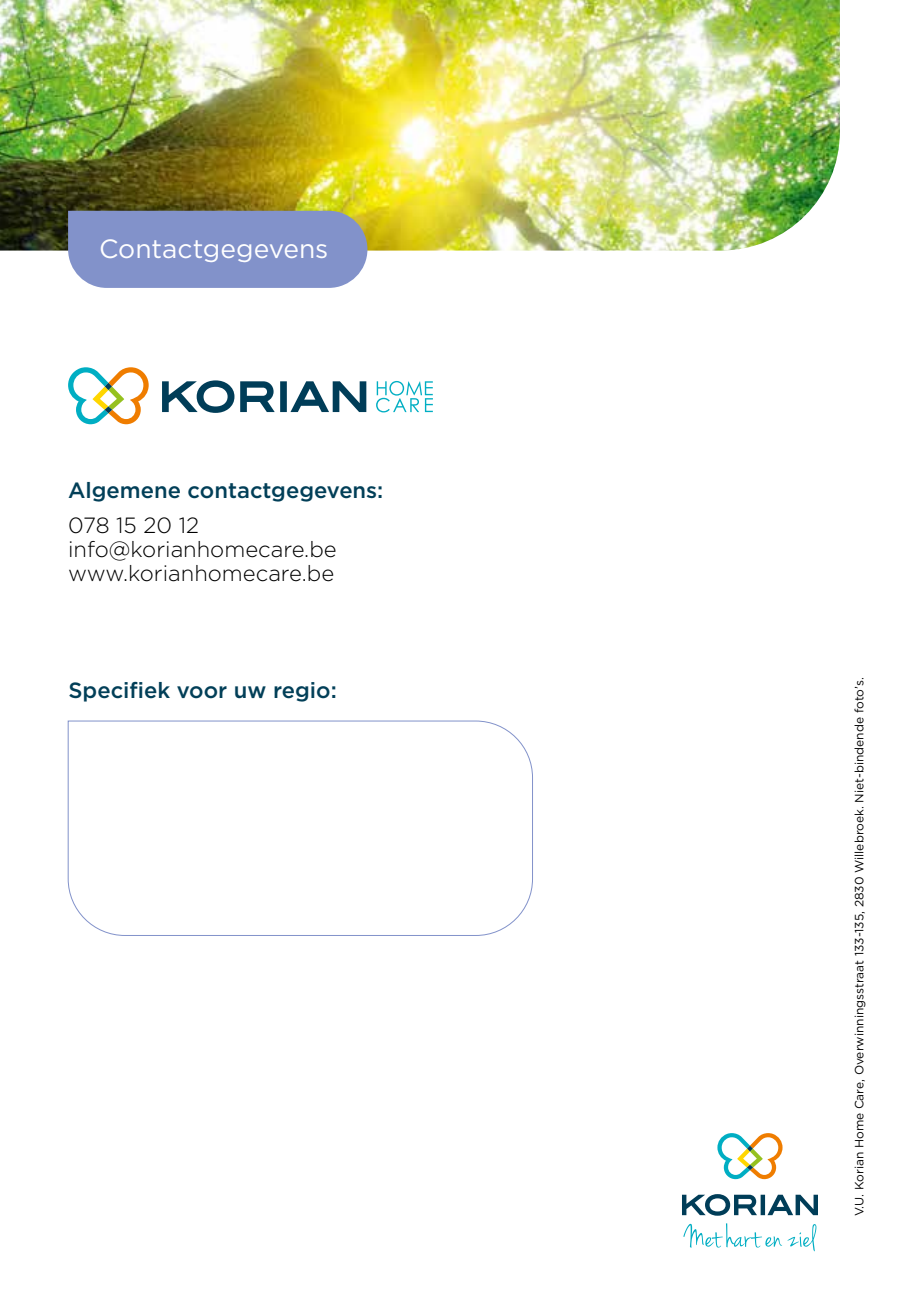
<style>
.page{position:relative;width:908px;height:1304px;background:#fff}
.page>*{position:absolute;margin:0;border:0;box-sizing:border-box;transform-origin:0 0}
.t1{font:26.4px "Gotham";color:#fff}
.t2{font:300 22px/24px "Gotham";color:#000}
.t3{font:500 22px "Gotham";color:#023f58}
.t4{font:12px "Gotham";color:#000}
</style>
<div class="page">
<img style="left:0;top:0;width:839px;height:251px">
<svg style="left:717px;top:1133px;width:65px;height:46px"></svg>
<svg style="left:682px;top:1194px;width:135px;height:22px"></svg>
<svg style="left:683px;top:1223px;width:98px;height:25px"></svg>
<svg style="left:787px;top:1224px;width:29px;height:27px"></svg>
<div style="left:68px;top:211px;width:299px;height:77px;background:#8292ca"></div>
<svg style="left:67px;top:720px;width:466px;height:216px"></svg>
<svg style="left:68px;top:367px;width:81px;height:57px"></svg>
<svg style="left:162px;top:380px;width:204px;height:33px"></svg>
<svg style="left:376px;top:381px;width:56px;height:31px"></svg>
<h1 class="t1" style="left:99px;top:232px;width:231px">Contactgegevens</h1>
<h2 class="t3" style="left:68px;top:476px;width:317px">Algemene contactgegevens:</h2>
<h2 class="t2" style="left:68px;top:513px;width:270px">078 15 20 12 info@korianhomecare.be www.korianhomecare.be</h2>
<h2 class="t3" style="left:68px;top:676px;width:270px">Specifiek voor uw regio:</h2>
<p class="t4" style="left:851px;top:1216px;width:540px;rotate:-90deg">V.U. Korian Home Care, Overwinningsstraat 133-135, 2830 Willebroek. Niet-bindende foto’s.</p>
</div>
